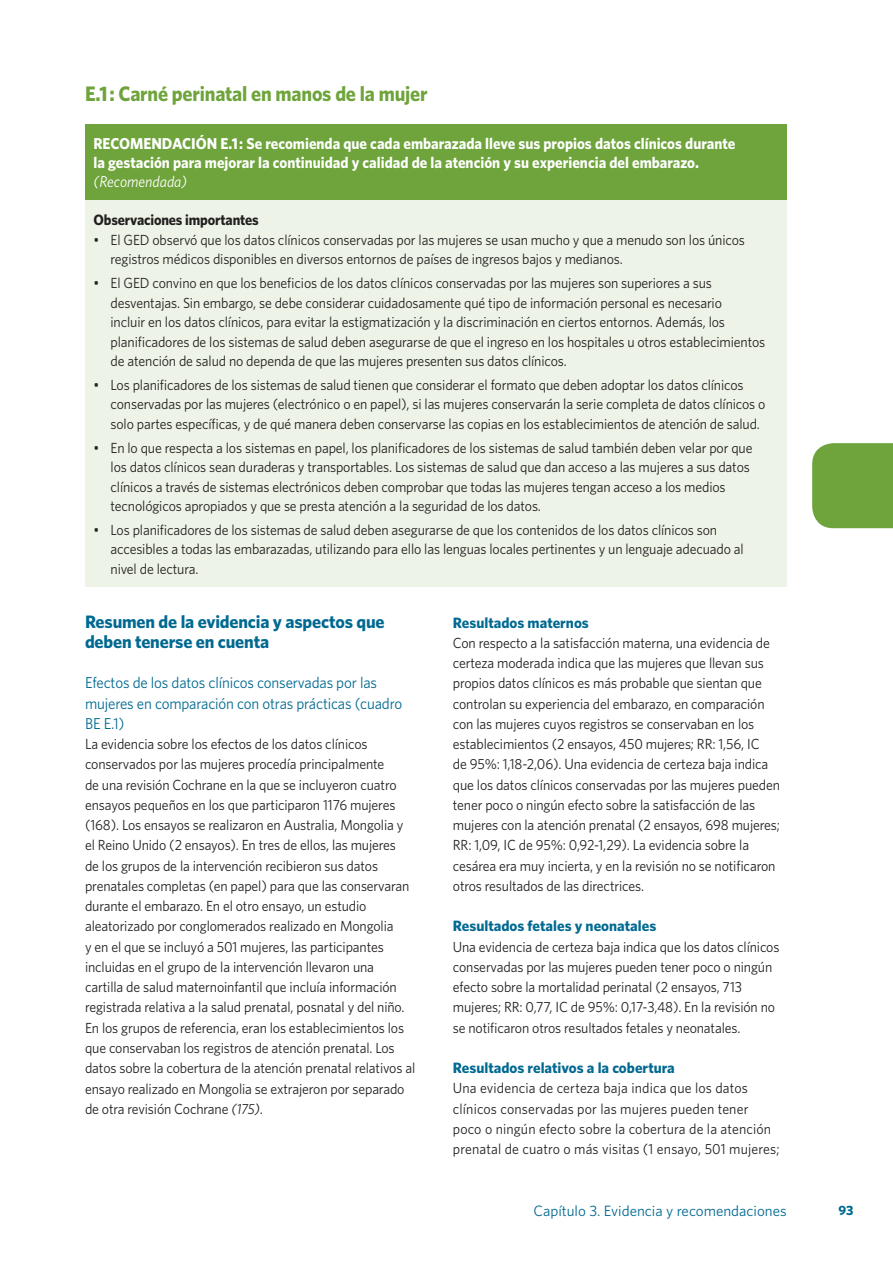
<style>
.page{position:relative;width:893px;height:1263px;background:#fff}
.page>*{position:absolute;margin:0;border:0;box-sizing:border-box;transform-origin:0 0}
.t1{font:700 21px "Whitney";letter-spacing:-.01em;color:#6ea43b;scale:.95 1}
.t2{font:700 18px/20.2px "Whitney";letter-spacing:-.01em;color:#006991}
.t3{font:700 15.75px/18.9px "Whitney";color:#fff;scale:.95 1}
.t4{font:15.75px/20.2px "Whitney";letter-spacing:-.01em;color:#006991;scale:.95 1}
.t5{font:italic 15.75px "Whitney";color:#fff;scale:.95 1}
.t6{font:700 15px "Whitney";color:#006991}
.t7{font:15px "Whitney";color:#006991}
.t8{font:700 15px "Whitney";letter-spacing:-.01em;color:#231f20;scale:.95 1}
.t9{font:14.7px/20.2px "Whitney";letter-spacing:-.01em;color:#231f20;scale:.95 1}
.t10{font:14.7px/20.2px "Whitney";letter-spacing:.01em;color:#231f20;scale:.95 1}
.t11{font:700 13.5px "Whitney";color:#006991}
.s1{font-style:italic}
</style>
<div class="page">
<div style="left:812px;top:443px;width:81px;height:85px;background:#6ea43b"></div>
<div style="left:85px;top:124px;width:702px;height:76px;background:#6ea43b"></div>
<div style="left:85px;top:200px;width:702px;height:387px;background:#edf3e6"></div>
<h1 class="t1" style="left:85px;top:80px;width:362px">E.1 : Carné perinatal en manos de la mujer</h1>
<p class="t3" style="left:94px;top:134px;width:677px">RECOMENDACIÓN E.1 : Se recomienda que cada embarazada lleve sus propios datos clínicos durante la gestación para mejorar la continuidad y calidad de la atención y su experiencia del embarazo.</p>
<p class="t5" style="left:94px;top:171px;width:100px">(Recomendada)</p>
<p class="t8" style="left:94px;top:210px;width:175px">Observaciones importantes</p>
<p class="t9" style="left:111px;top:230px;width:669px;line-height:19.5px;text-indent:-17px">• El GED observó que los datos clínicos conservadas por las mujeres se usan mucho y que a menudo son los únicos registros médicos disponibles en diversos entornos de países de ingresos bajos y medianos.</p>
<p class="t9" style="left:111px;top:273px;width:691px;line-height:19.5px;text-indent:-17px">• El GED convino en que los beneficios de los datos clínicos conservadas por las mujeres son superiores a sus desventajas. Sin embargo, se debe considerar cuidadosamente qué tipo de información personal es necesario<br>incluir en los datos clínicos, para evitar la estigmatización y la discriminación en ciertos entornos. Además, los planificadores de los sistemas de salud deben asegurarse de que el ingreso en los hospitales u otros establecimientos de atención de salud no dependa de que las mujeres presenten sus datos clínicos.</p>
<p class="t9" style="left:111px;top:375px;width:691px;line-height:19.5px;text-indent:-17px">• Los planificadores de los sistemas de salud tienen que considerar el formato que deben adoptar los datos clínicos conservadas por las mujeres (electrónico o en papel), si las mujeres conservarán la serie completa de datos clínicos o solo partes específicas, y de qué manera deben conservarse las copias en los establecimientos de atención de salud.</p>
<p class="t9" style="left:111px;top:437px;width:677px;line-height:19.5px;text-indent:-17px">• En lo que respecta a los sistemas en papel, los planificadores de los sistemas de salud también deben velar por que los datos clínicos sean duraderas y transportables. Los sistemas de salud que dan acceso a las mujeres a sus datos clínicos a través de sistemas electrónicos deben comprobar que todas las mujeres tengan acceso a los medios tecnológicos apropiados y que se presta atención a la seguridad de los datos.</p>
<p class="t9" style="left:111px;top:520px;width:668px;line-height:19.5px;text-indent:-17px">• Los planificadores de los sistemas de salud deben asegurarse de que los contenidos de los datos clínicos son accesibles a todas las embarazadas, utilizando para ello las lenguas locales pertinentes y un lenguaje adecuado al nivel de lectura.</p>
<p class="t2" style="left:85px;top:611px;width:301px">Resumen de la evidencia y aspectos que deben tenerse en cuenta</p>
<p class="t4" style="left:85px;top:672px;width:335px">Efectos de los datos clínicos conservadas por las mujeres en comparación con otras prácticas (cuadro<br>BE E.1)</p>
<p class="t9" style="left:85px;top:733px;width:349px">La evidencia sobre los efectos de los datos clínicos conservados por las mujeres procedía principalmente<br>de una revisión Cochrane en la que se incluyeron cuatro ensayos pequeños en los que participaron 1176 mujeres (168). Los ensayos se realizaron en Australia, Mongolia y el Reino Unido (2 ensayos). En tres de ellos, las mujeres<br>de los grupos de la intervención recibieron sus datos prenatales completas (en papel) para que las conservaran durante el embarazo. En el otro ensayo, un estudio aleatorizado por conglomerados realizado en Mongolia<br>y en el que se incluyó a 501 mujeres, las participantes incluidas en el grupo de la intervención llevaron una cartilla de salud maternoinfantil que incluía información registrada relativa a la salud prenatal, posnatal y del niño.<br>En los grupos de referencia, eran los establecimientos los que conservaban los registros de atención prenatal. Los datos sobre la cobertura de la atención prenatal relativos al ensayo realizado en Mongolia se extrajeron por separado de otra revisión Cochrane <span class="s1">(175)</span>.</p>
<p class="t6" style="left:453px;top:612px;width:138px">Resultados maternos</p>
<p class="t9" style="left:453px;top:632px;width:346px">Con respecto a la satisfacción materna, una evidencia de certeza moderada indica que las mujeres que llevan sus propios datos clínicos es más probable que sientan que controlan su experiencia del embarazo, en comparación con las mujeres cuyos registros se conservaban en los establecimientos (2 ensayos, 450 mujeres; RR: 1,56, IC<br>de 95%: 1,18-2,06). Una evidencia de certeza baja indica que los datos clínicos conservadas por las mujeres pueden tener poco o ningún efecto sobre la satisfacción de las mujeres con la atención prenatal (2 ensayos, 698 mujeres; RR: 1,09, IC de 95%: 0,92-1,29). La evidencia sobre la cesárea era muy incierta, y en la revisión no se notificaron otros resultados de las directrices.</p>
<p class="t6" style="left:453px;top:916px;width:205px">Resultados fetales y neonatales</p>
<p class="t9" style="left:453px;top:936px;width:345px">Una evidencia de certeza baja indica que los datos clínicos conservadas por las mujeres pueden tener poco o ningún efecto sobre la mortalidad perinatal (2 ensayos, 713 mujeres; RR: 0,77, IC de 95%: 0,17-3,48). En la revisión no se notificaron otros resultados fetales y neonatales.</p>
<p class="t6" style="left:453px;top:1058px;width:223px">Resultados relativos a la cobertura</p>
<p class="t10" style="left:453px;top:1078px;width:345px">Una evidencia de certeza baja indica que los datos clínicos conservadas por las mujeres pueden tener poco o ningún efecto sobre la cobertura de la atención prenatal de cuatro o más visitas (1 ensayo, 501 mujeres;</p>
<p class="t7" style="left:533px;top:1200px;width:255px">Capítulo 3. Evidencia y recomendaciones</p>
<p class="t11" style="left:838px;top:1201px;width:16px">93</p>
</div>
